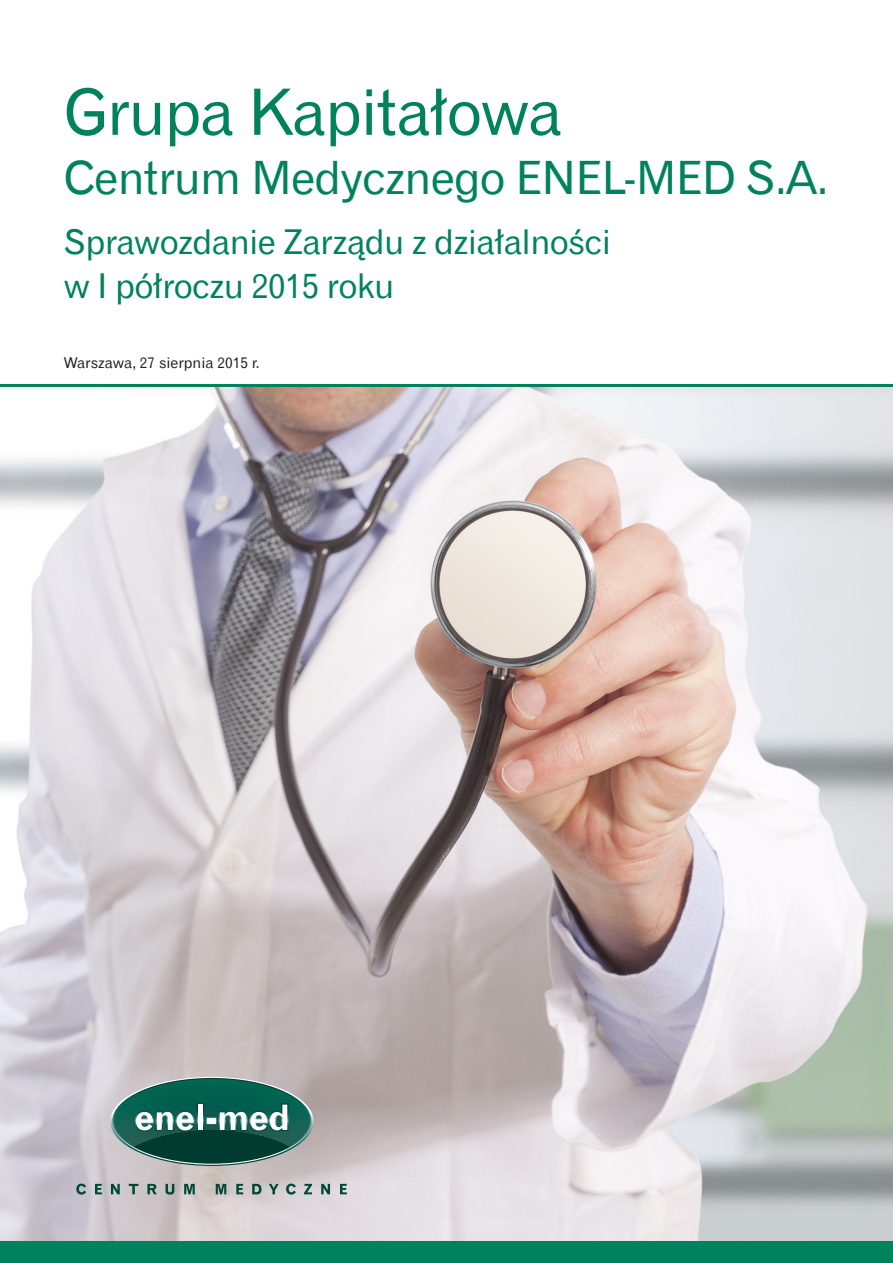
<style>
.page{position:relative;width:893px;height:1263px;background:#fff}
.page>*{position:absolute;margin:0;border:0;box-sizing:border-box;transform-origin:0 0}
.t1{font:63.6px "Gothic 720 EU Normal";letter-spacing:-.02em;color:#00835d}
.t2{font:46.05px "Gothic 720 EU Normal";letter-spacing:-.02em;color:#00835d}
.t3{font:34.35px/43.3px "Gothic 720 EU Normal";letter-spacing:-.02em;color:#00835d}
.t4{font:15px "Gothic 720 EU Normal";color:#231f20}
</style>
<div class="page">
<img style="left:0;top:387px;width:893px;height:854px">
<svg style="left:76px;top:1183px;width:10px;height:11px"></svg>
<svg style="left:95px;top:1184px;width:7px;height:10px"></svg>
<svg style="left:111px;top:1184px;width:9px;height:10px"></svg>
<svg style="left:129px;top:1184px;width:9px;height:10px"></svg>
<svg style="left:147px;top:1184px;width:10px;height:10px"></svg>
<svg style="left:166px;top:1184px;width:8px;height:10px"></svg>
<svg style="left:184px;top:1184px;width:11px;height:10px"></svg>
<svg style="left:216px;top:1184px;width:10px;height:10px"></svg>
<svg style="left:236px;top:1184px;width:7px;height:10px"></svg>
<svg style="left:252px;top:1184px;width:10px;height:10px"></svg>
<svg style="left:269px;top:1184px;width:10px;height:10px"></svg>
<svg style="left:286px;top:1183px;width:10px;height:11px"></svg>
<svg style="left:304px;top:1184px;width:8px;height:10px"></svg>
<svg style="left:321px;top:1184px;width:9px;height:10px"></svg>
<svg style="left:340px;top:1184px;width:7px;height:10px"></svg>
<svg style="left:110px;top:1077px;width:204px;height:89px"></svg>
<div style="left:207px;top:1118px;width:8px;height:5px;background:#fff"></div>
<div style="left:0;top:1241px;width:893px;height:22px;background:#00835d"></div>
<hr style="left:0;top:384px;width:893px;height:3px;background:#00835d">
<h1 class="t1" style="left:64px;top:74px;width:500px">Grupa Kapitałowa</h1>
<h2 class="t2" style="left:64px;top:150px;width:766px">Centrum Medycznego ENEL-MED S.A.</h2>
<p class="t3" style="left:64px;top:222px;width:549px">Sprawozdanie Zarządu z działalności w I półroczu 2015 roku</p>
<p class="t4" style="left:64px;top:354px;width:197px">Warszawa, 27 sierpnia 2015 r.</p>
</div>
